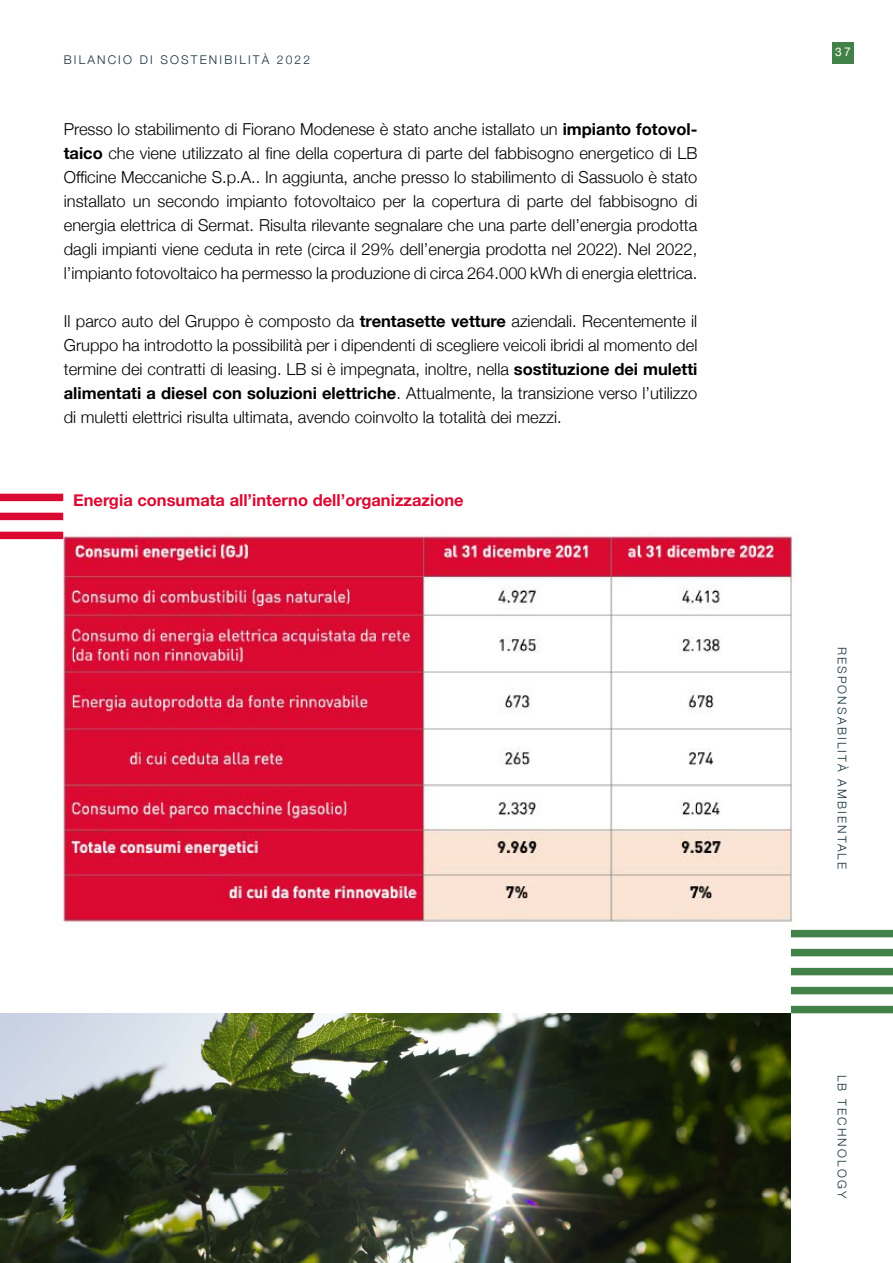
<style>
.page{position:relative;width:893px;height:1263px;background:#fff}
.page>*{position:absolute;margin:0;border:0;box-sizing:border-box;transform-origin:0 0}
.t1{font:300 16.5px/24px "Helvetica Neue";color:#000;text-align:justify}
.t2{font:700 16.5px "Helvetica Neue";color:#db0a33}
.t3{font:300 12px "Helvetica Neue";letter-spacing:.18em;color:#17303d}
.t4{font:12px "Helvetica Neue";color:#fff}
.s1{font-weight:700}
</style>
<div class="page">
<div style="left:832px;top:42px;width:22px;height:21px;background:#428147"></div>
<div style="left:791px;top:1006px;width:102px;height:7px;background:#428147"></div>
<div style="left:791px;top:987px;width:102px;height:7px;background:#428147"></div>
<div style="left:791px;top:968px;width:102px;height:7px;background:#428147"></div>
<div style="left:791px;top:949px;width:102px;height:7px;background:#428147"></div>
<div style="left:791px;top:930px;width:102px;height:7px;background:#428147"></div>
<img style="left:60px;top:533px;width:737px;height:393px">
<div style="left:0;top:532px;width:63px;height:7px;background:#db0a33"></div>
<div style="left:0;top:513px;width:63px;height:7px;background:#db0a33"></div>
<div style="left:0;top:494px;width:63px;height:7px;background:#db0a33"></div>
<img style="left:0;top:1013px;width:791px;height:250px">
<p class="t3" style="left:64px;top:50px;width:248px">BILANCIO DI SOSTENIBILITÀ 2022</p>
<p class="t1" style="left:64px;top:116px;width:635px">Presso lo stabilimento di Fiorano Modenese è stato anche istallato un <span class="s1">impianto fotovol&shy;taico</span> che viene utilizzato al fine della copertura di parte del fabbisogno energetico di LB Officine Meccaniche S.p.A.. In aggiunta, anche presso lo stabilimento di Sassuolo è stato installato un secondo impianto fotovoltaico per la copertura di parte del fabbisogno di energia elettrica di Sermat. Risulta rilevante segnalare che una parte dell’energia prodotta dagli impianti viene ceduta in rete (circa il 29% dell’energia prodotta nel 2022). Nel 2022, l’impianto fotovoltaico ha permesso la produzione di circa 264.000 kWh di energia elettrica.</p>
<p class="t1" style="left:64px;top:308px;width:635px">Il parco auto del Gruppo è composto da <span class="s1">trentasette vetture</span> aziendali. Recentemente il Gruppo ha introdotto la possibilità per i dipendenti di scegliere veicoli ibridi al momento del termine dei contratti di leasing. LB si è impegnata, inoltre, nella <span class="s1">sostituzione dei muletti alimentati a diesel con soluzioni elettriche</span>. Attualmente, la transizione verso l’utilizzo di muletti elettrici risulta ultimata, avendo coinvolto la totalità dei mezzi.</p>
<p class="t2" style="left:73px;top:487px;width:392px">Energia consumata all’interno dell’organizzazione</p>
<p class="t4" style="left:835px;top:43px;width:17px">37</p>
<p class="t3" style="left:852px;top:646px;width:224px;rotate:90deg">RESPONSABILITÀ AMBIENTALE</p>
<p class="t3" style="left:852px;top:1075px;width:125px;rotate:90deg">LB TECHNOLOGY</p>
</div>
